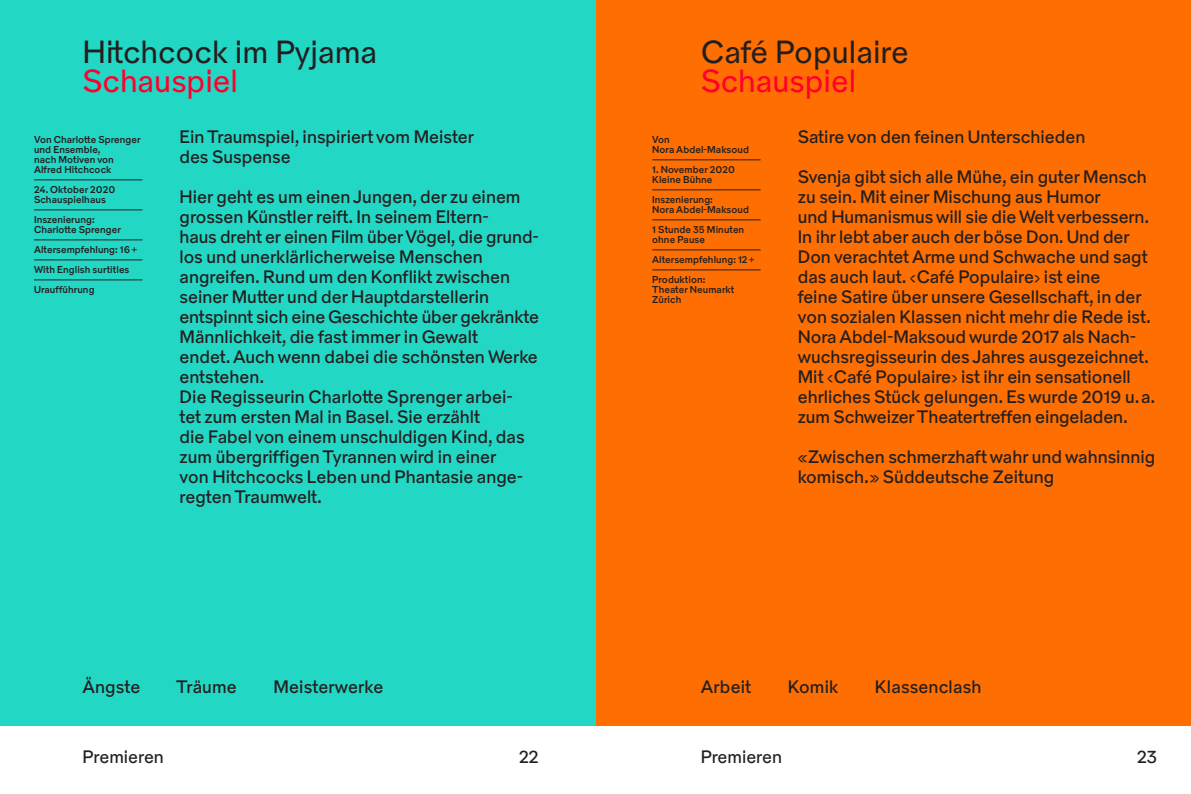
<style>
.page{position:relative;width:1191px;height:794px;background:#fff}
.page>*{position:absolute;margin:0;border:0;box-sizing:border-box;transform-origin:0 0}
.t1{font:32px "Theater Basel Beta 02 Grotesk 95 Ligaturen";color:#231f20}
.t2{font:32px "Theater Basel Beta 02 Grotesk 95 Ligaturen";color:#ff002d}
.t3{font:18px/20px "Theater Basel Beta 02 Grotesk 105";color:#231f20}
.t4{font:18px "Theater Basel Beta 02 Grotesk 100";color:#231f20}
.t5{font:10px/10px "Theater Basel Beta 02 Grotesk 120";letter-spacing:.01em;color:#231f20}
</style>
<div class="page">
<div style="left:595px;top:0;width:596px;height:726px;background:#ff6e00"></div>
<div style="left:0;top:0;width:595px;height:726px;background:#23d7c5"></div>
<hr style="left:34px;top:179px;width:108px;height:1px;background:#231f20">
<hr style="left:34px;top:209px;width:108px;height:1px;background:#231f20">
<hr style="left:34px;top:239px;width:108px;height:1px;background:#231f20">
<hr style="left:34px;top:259px;width:108px;height:1px;background:#231f20">
<hr style="left:34px;top:279px;width:108px;height:1px;background:#231f20">
<hr style="left:652px;top:159px;width:108px;height:1px;background:#231f20">
<hr style="left:652px;top:189px;width:108px;height:1px;background:#231f20">
<hr style="left:652px;top:219px;width:108px;height:1px;background:#231f20">
<hr style="left:652px;top:249px;width:108px;height:1px;background:#231f20">
<hr style="left:652px;top:269px;width:108px;height:1px;background:#231f20">
<h1 class="t1" style="left:83px;top:33px;width:296px">Hitchcock im Pyjama</h1>
<h1 class="t2" style="left:83px;top:62px;width:157px">Schauspiel</h1>
<p class="t3" style="left:180px;top:127px;width:296px">Ein Traumspiel, inspiriert vom Meister des Suspense</p>
<p class="t3" style="left:180px;top:187px;width:361px">Hier geht es um einen Jungen, der zu einem grossen Künstler reift. In seinem Eltern-<br>haus dreht er einen Film über Vögel, die grund&shy;los und unerklärlicherweise Menschen angreifen. Rund um den Konflikt zwischen seiner Mutter und der Hauptdarstellerin entspinnt sich eine Geschichte über gekränkte Männlichkeit, die fast immer in Gewalt<br>endet. Auch wenn dabei die schönsten Werke entstehen.<br>Die Regisseurin Charlotte Sprenger arbei&shy;tet zum ersten Mal in Basel. Sie erzählt<br>die Fabel von einem unschuldigen Kind, das zum übergriffigen Tyrannen wird in einer<br>von Hitchcocks Leben und Phantasie ange&shy;regten Traumwelt.</p>
<p class="t5" style="left:34px;top:135px;width:108px">Von Charlotte Sprenger und Ensemble,<br>nach Motiven von<br>Alfred Hitchcock</p>
<p class="t5" style="left:34px;top:185px;width:83px">24. Oktober 2020<br>Schauspielhaus</p>
<p class="t5" style="left:34px;top:215px;width:88px">Inszenierung:<br>Charlotte Sprenger</p>
<p class="t5" style="left:34px;top:240px;width:105px;line-height:20px">Altersempfehlung: 16+<br>With English surtitles<br>Uraufführung</p>
<h1 class="t1" style="left:700px;top:33px;width:209px">Café Populaire</h1>
<h1 class="t2" style="left:700px;top:62px;width:157px">Schauspiel</h1>
<p class="t3" style="left:797px;top:127px;width:289px">Satire von den feinen Unterschieden</p>
<p class="t3" style="left:797px;top:167px;width:359px">Svenja gibt sich alle Mühe, ein guter Mensch zu sein. Mit einer Mischung aus Humor<br>und Humanismus will sie die Welt verbessern.<br>In ihr lebt aber auch der böse Don. Und der Don verachtet Arme und Schwache und sagt das auch laut. ‹Café Populaire› ist eine<br>feine Satire über unsere Gesellschaft, in der von sozialen Klassen nicht mehr die Rede ist.<br>Nora Abdel-Maksoud wurde 2017 als Nach&shy;wuchsregisseurin des Jahres ausgezeichnet.<br>Mit ‹Café Populaire› ist ihr ein sensationell ehrliches Stück gelungen. Es wurde 2019 u.a. zum Schweizer Theatertreffen eingeladen.</p>
<p class="t3" style="left:797px;top:447px;width:359px">«Zwischen schmerzhaft wahr und wahnsinnig komisch.» Süddeutsche Zeitung</p>
<p class="t5" style="left:652px;top:135px;width:98px">Von<br>Nora Abdel-Maksoud</p>
<p class="t5" style="left:652px;top:165px;width:84px">1. November 2020<br>Kleine Bühne</p>
<p class="t5" style="left:652px;top:195px;width:98px">Inszenierung:<br>Nora Abdel-Maksoud</p>
<p class="t5" style="left:652px;top:225px;width:93px">1 Stunde 35 Minuten ohne Pause</p>
<p class="t5" style="left:652px;top:250px;width:104px;line-height:20px">Altersempfehlung: 12+<br>Produktion:</p>
<p class="t5" style="left:652px;top:285px;width:84px">Theater Neumarkt<br>Zürich</p>
<p class="t3" style="left:82px;top:677px;width:60px">Ängste</p>
<p class="t3" style="left:176px;top:677px;width:62px">Träume</p>
<p class="t3" style="left:273px;top:677px;width:111px">Meisterwerke</p>
<p class="t3" style="left:700px;top:677px;width:52px">Arbeit</p>
<p class="t3" style="left:787px;top:677px;width:52px">Komik</p>
<p class="t3" style="left:875px;top:677px;width:108px">Klassenclash</p>
<p class="t4" style="left:83px;top:746px;width:83px">Premieren</p>
<p class="t4" style="left:519px;top:746px;width:21px">22</p>
<p class="t4" style="left:700px;top:746px;width:83px">Premieren</p>
<p class="t4" style="left:1137px;top:746px;width:21px">23</p>
</div>
